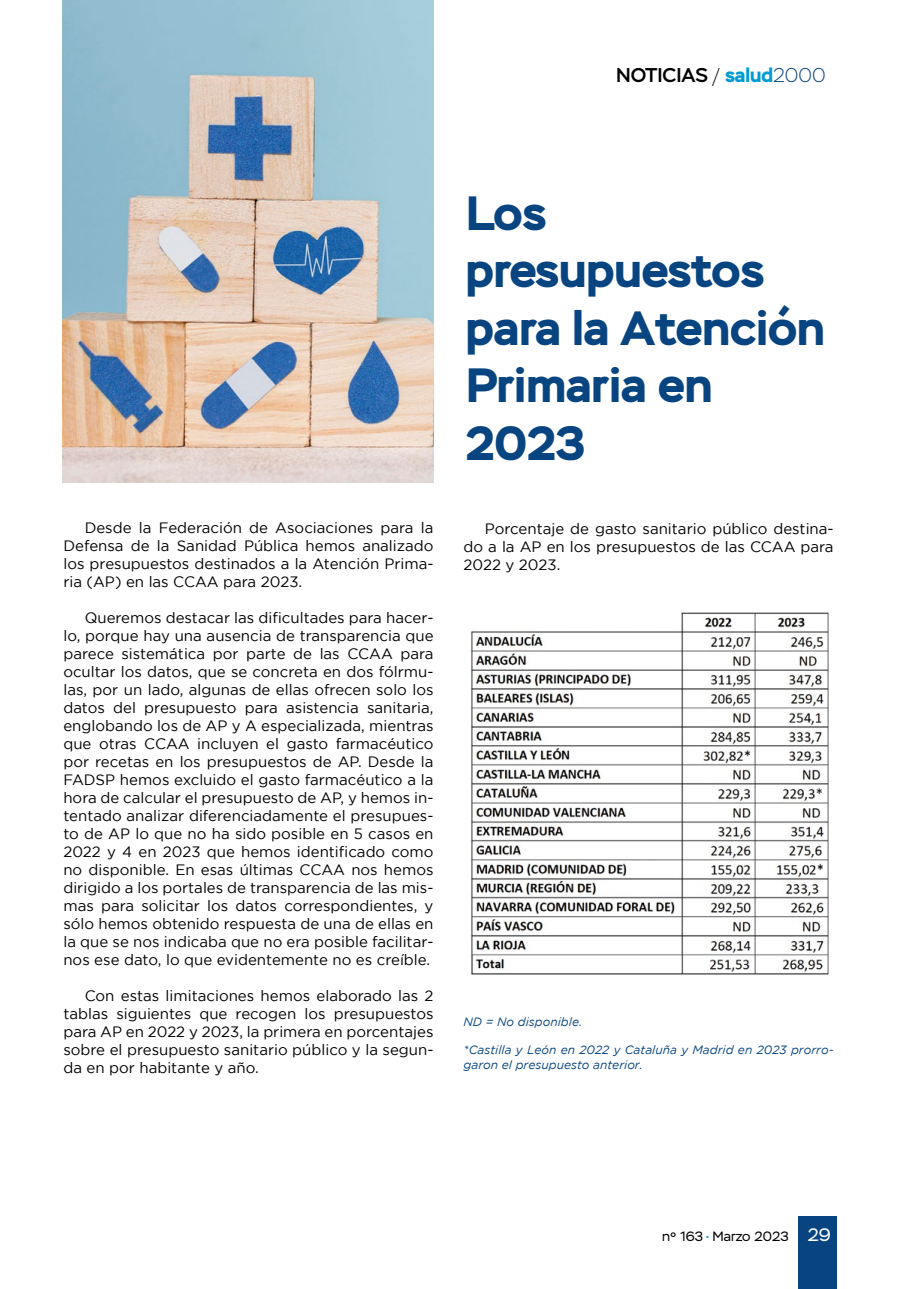
<style>
.page{position:relative;width:919px;height:1289px;background:#fff}
.page>*{position:absolute;margin:0;border:0;box-sizing:border-box;transform-origin:0 0}
.t1{font:700 48px/57.6px "Stem";color:#084480}
.t2{font:500 19.95px "Stem";color:#000}
.t3{font:15px/18px "Gotham";color:#000;text-align:justify}
.t4{font:13.5px "Stem";color:#000}
.t5{font:italic 12px/14.4px "Gotham";color:#084480}
.s1{font-weight:200}
.s2{font-weight:700;color:#009bd2}
.s3{font-weight:200;color:#084480}
.s4{font-size:18px;color:#fff}
</style>
<div class="page">
<div style="left:798px;top:1216px;width:38px;height:72px;background:#084480"></div>
<img style="left:471px;top:612px;width:358px;height:363px">
<img style="left:63px;top:0;width:370px;height:483px">
<h2 class="t2" style="left:616px;top:63px;width:211px">NOTICIAS <span class="s1">/</span> <span class="s2">salud</span><span class="s3">2000</span></h2>
<p class="t3" style="left:63px;top:518px;width:371px;text-indent:21px">Desde la Federación de Asociaciones para la Defensa de la Sanidad Pública hemos analizado los presupuestos destinados a la Atención Prima&shy;ria (AP) en las CCAA para 2023.</p>
<p class="t3" style="left:63px;top:608px;width:371px;text-indent:21px">Queremos destacar las dificultades para hacer&shy;lo, porque hay una ausencia de transparencia que parece sistemática por parte de las CCAA para ocultar los datos, que se concreta en dos fólrmu&shy;las, por un lado, algunas de ellas ofrecen solo los datos del presupuesto para asistencia sanitaria, englobando los de AP y A especializada, mientras que otras CCAA incluyen el gasto farmacéutico por recetas en los presupuestos de AP. Desde la FADSP hemos excluido el gasto farmacéutico a la hora de calcular el presupuesto de AP, y hemos in&shy;tentado analizar diferenciadamente el presupues&shy;to de AP lo que no ha sido posible en 5 casos en 2022 y 4 en 2023 que hemos identificado como no disponible. En esas últimas CCAA nos hemos dirigido a los portales de transparencia de las mis&shy;mas para solicitar los datos correspondientes, y sólo hemos obtenido respuesta de una de ellas en la que se nos indicaba que no era posible facilitar&shy;nos ese dato, lo que evidentemente no es creíble.</p>
<p class="t3" style="left:63px;top:986px;width:371px;text-indent:21px">Con estas limitaciones hemos elaborado las 2 tablas siguientes que recogen los presupuestos para AP en 2022 y 2023, la primera en porcentajes sobre el presupuesto sanitario público y la segun&shy;da en por habitante y año.</p>
<h1 class="t1" style="left:466px;top:184px;width:360px">Los presupuestos para la Atención<br>Primaria en<br>2023</h1>
<p class="t3" style="left:463px;top:519px;width:371px;text-indent:21px">Porcentaje de gasto sanitario público destina&shy;do a la AP en los presupuestos de las CCAA para 2022 y 2023.</p>
<p class="t5" style="left:463px;top:1014px;width:120px">ND = No disponible.</p>
<p class="t5" style="left:463px;top:1042px;width:371px">*Castilla y León en 2022 y Cataluña y Madrid en 2023 prorro&shy;garon el presupuesto anterior.</p>
<p class="t4" style="left:662px;top:1228px;width:170px">nº 163 <span class="s2">·</span> Marzo 2023 <span class="s4">29</span></p>
</div>
